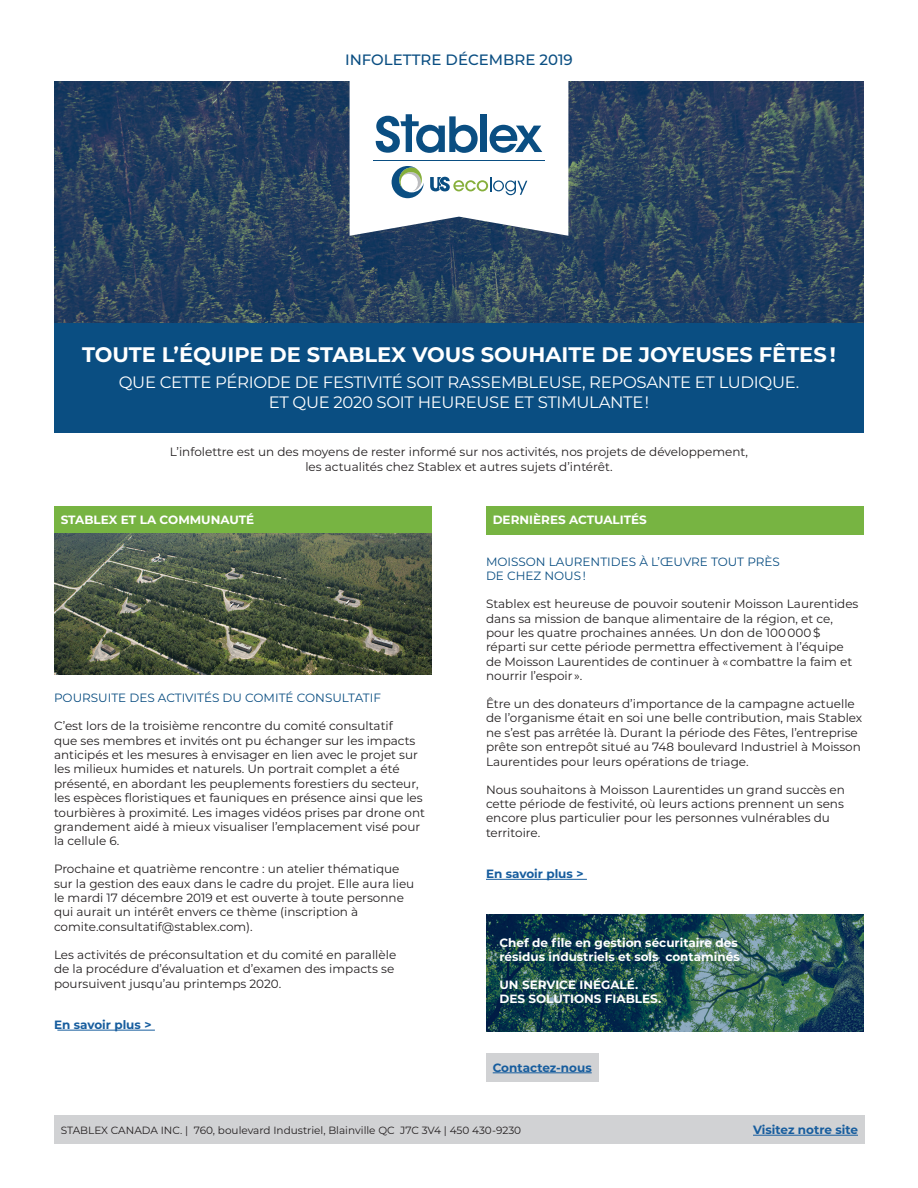
<style>
.page{position:relative;width:918px;height:1188px;background:#fff}
.page>*{position:absolute;margin:0;border:0;box-sizing:border-box;transform-origin:0 0}
.t1{font:700 21px "Montserrat";color:#fff}
.t2{font:16.5px/19.8px "Montserrat";letter-spacing:-.02em;color:#fff;text-align:center}
.t3{font:500 15px "Montserrat";color:#0a4e82}
.texte_courant{font:12px/14.4px "Montserrat";color:#231f20}
.titre_bande_verte{font:700 12px/14.4px "Montserrat";color:#fff}
.titre{font:12px/14.4px "Montserrat";color:#0a4e82}
.en_savoir_plus{font:700 12px "Montserrat";color:#175d9e}
.t4{font:10.5px "Montserrat";color:#231f20}
</style>
<div class="page">
<div style="left:54px;top:321px;width:810px;height:66px;background:#0a4e82"></div>
<div style="left:54px;top:352px;width:810px;height:80px;background:#0a4e82"></div>
<img style="left:54px;top:81px;width:810px;height:242px">
<img style="left:486px;top:914px;width:378px;height:118px">
<div style="left:54px;top:506px;width:378px;height:28px;background:#77b442"></div>
<hr style="left:57px;top:1030px;width:98px;height:1px;background:#175d9e">
<img style="left:54px;top:534px;width:378px;height:140px">
<div style="left:486px;top:506px;width:378px;height:28px;background:#77b442"></div>
<hr style="left:486px;top:879px;width:101px;height:1px;background:#175d9e">
<div style="left:486px;top:1053px;width:112px;height:28px;background:#d1d2d4"></div>
<hr style="left:493px;top:1073px;width:99px;height:1px;background:#175d9e">
<div style="left:54px;top:1116px;width:811px;height:28px;background:#d1d2d4"></div>
<hr style="left:753px;top:1135px;width:105px;height:1px;background:#175d9e">
<svg style="left:350px;top:81px;width:218px;height:155px"></svg>
<p class="t3" style="left:345px;top:50px;width:229px">INFOLETTRE DÉCEMBRE 2019</p>
<p class="t1" style="left:82px;top:339px;width:755px">TOUTE L’ÉQUIPE DE STABLEX VOUS SOUHAITE DE JOYEUSES FÊTES !</p>
<p class="t2" style="left:119px;top:372px;width:682px">QUE CETTE PÉRIODE DE FESTIVITÉ SOIT RASSEMBLEUSE, REPOSANTE ET LUDIQUE.<br>ET QUE 2020 SOIT HEUREUSE ET STIMULANTE !</p>
<p class="texte_courant" style="left:170px;top:444px;width:580px;text-align:center">L’infolettre est un des moyens de rester informé sur nos activités, nos projets de développement, les actualités chez Stablex et autres sujets d’intérêt.</p>
<p class="titre_bande_verte" style="left:61px;top:512px;width:195px">STABLEX ET LA COMMUNAUTÉ</p>
<p class="titre" style="left:54px;top:690px;width:328px">POURSUITE DES ACTIVITÉS DU COMITÉ CONSULTATIF</p>
<p class="texte_courant" style="left:54px;top:718px;width:373px">C’est lors de la troisième rencontre du comité consultatif<br>que ses membres et invités ont pu échanger sur les impacts anticipés et les mesures à envisager en lien avec le projet sur les milieux humides et naturels. Un portrait complet a été présenté, en abordant les peuplements forestiers du secteur, les espèces floristiques et fauniques en présence ainsi que les tourbières à proximité. Les images vidéos prises par drone ont grandement aidé à mieux visualiser l’emplacement visé pour la cellule 6.</p>
<p class="texte_courant" style="left:54px;top:861px;width:362px">Prochaine et quatrième rencontre : un atelier thématique sur la gestion des eaux dans le cadre du projet. Elle aura lieu le mardi 17 décembre 2019 et est ouverte à toute personne qui aurait un intérêt envers ce thème (inscription à comite.consultatif@stablex.com).</p>
<p class="texte_courant" style="left:54px;top:947px;width:344px">Les activités de préconsultation et du comité en parallèle de la procédure d’évaluation et d’examen des impacts se poursuivent jusqu’au printemps 2020.</p>
<p class="en_savoir_plus" style="left:54px;top:1016px;width:99px">En savoir plus &gt;</p>
<p class="titre_bande_verte" style="left:493px;top:512px;width:156px">DERNIÈRES ACTUALITÉS</p>
<p class="titre" style="left:486px;top:554px;width:295px">MOISSON LAURENTIDES À L’ŒUVRE TOUT PRÈS<br>DE CHEZ NOUS !</p>
<p class="texte_courant" style="left:486px;top:596px;width:374px">Stablex est heureuse de pouvoir soutenir Moisson Laurentides dans sa mission de banque alimentaire de la région, et ce, pour les quatre prochaines années. Un don de 100 000 $ réparti sur cette période permettra effectivement à l’équipe de Moisson Laurentides de continuer à « combattre la faim et nourrir l’espoir ».</p>
<p class="texte_courant" style="left:486px;top:696px;width:378px">Être un des donateurs d’importance de la campagne actuelle de l’organisme était en soi une belle contribution, mais Stablex ne s’est pas arrêtée là. Durant la période des Fêtes, l’entreprise prête son entrepôt situé au 748 boulevard Industriel à Moisson Laurentides pour leurs opérations de triage.</p>
<p class="texte_courant" style="left:486px;top:782px;width:360px">Nous souhaitons à Moisson Laurentides un grand succès en cette période de festivité, où leurs actions prennent un sens encore plus particulier pour les personnes vulnérables du territoire.</p>
<p class="en_savoir_plus" style="left:486px;top:865px;width:99px">En savoir plus &gt;</p>
<p class="titre_bande_verte" style="left:500px;top:934px;width:242px">Chef de file en gestion sécuritaire des résidus industriels et sols contaminés</p>
<p class="titre_bande_verte" style="left:500px;top:977px;width:163px">UN SERVICE INÉGALÉ.<br>DES SOLUTIONS FIABLES.</p>
<p class="en_savoir_plus" style="left:493px;top:1059px;width:100px">Contactez-nous</p>
<p class="t4" style="left:61px;top:1123px;width:462px">STABLEX CANADA INC. | 760, boulevard Industriel, Blainville QC J7C 3V4 | 450 430-9230</p>
<p class="en_savoir_plus" style="left:753px;top:1121px;width:106px">Visitez notre site</p>
</div>
